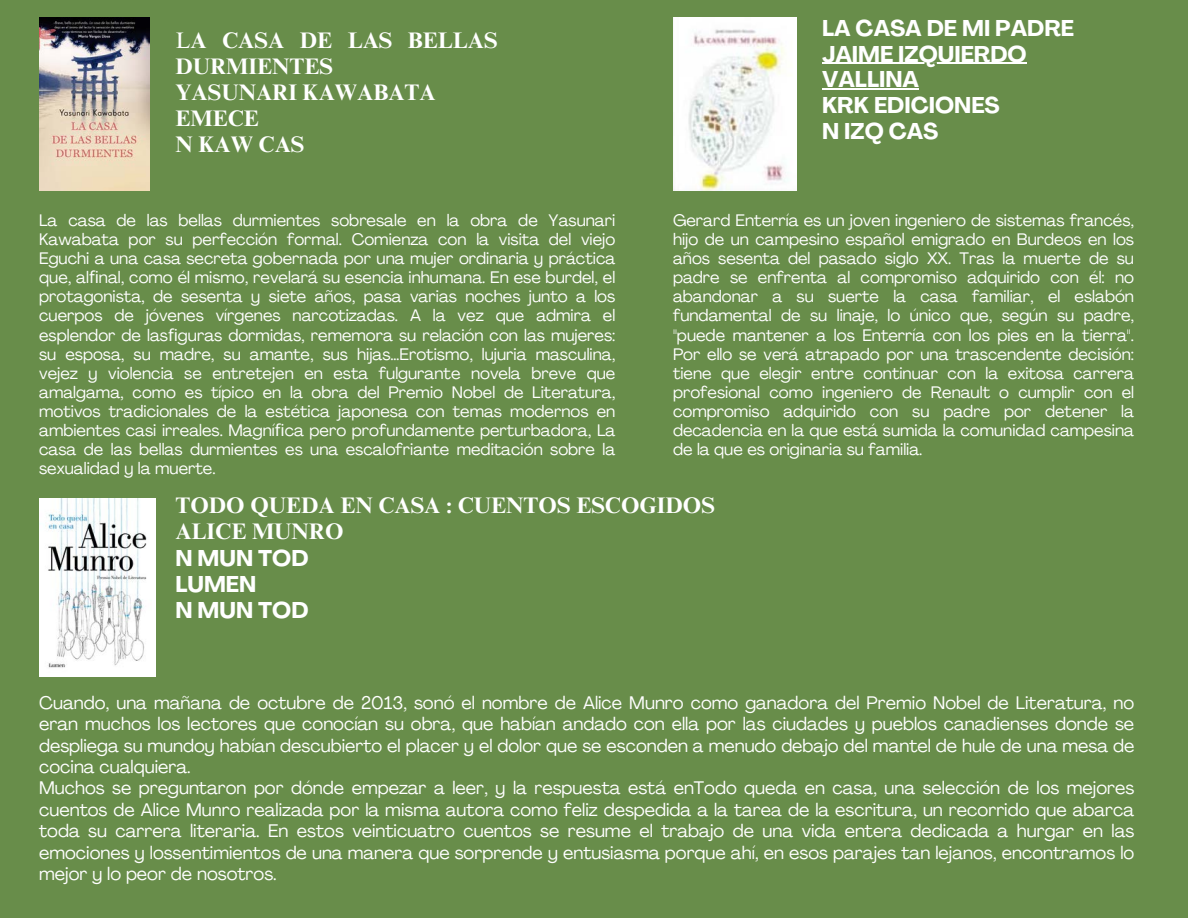
<style>
.page{position:relative;width:1188px;height:918px;background:#688d4a}
.page>*{position:absolute;margin:0;border:0;box-sizing:border-box;transform-origin:0 0}
.t1{font:700 22.5px/25.8px "Times NRMT Pro";color:#fff}
.t2{font:700 22.5px/25.8px "Agrandir";color:#fff}
.t3{font:18px/21.3px "Agrandir";color:#fff;text-align:justify}
.t4{font:16.5px/19.2px "Agrandir";color:#fff;text-align:justify}
.s1{font-weight:400}
.s2{font-family:"Noto Sans"}
.s3{font-family:"Agrandir"}
</style>
<div class="page">
<img style="left:39px;top:18px;width:110px;height:173px">
<img style="left:673px;top:18px;width:124px;height:173px">
<img style="left:39px;top:498px;width:116px;height:178px">
<hr style="left:822px;top:63px;width:205px;height:1px;background:#fff">
<hr style="left:822px;top:89px;width:97px;height:1px;background:#fff">
<p class="t1" style="left:175px;top:30px;width:324px"><span class="s1">L</span>A CASA DE LAS BELLAS<br>DURMIENTES<br>YASUNARI KAWABATA<br>EMECE<br>N KAW CAS</p>
<p class="t4" style="left:39px;top:212px;width:578px">La casa de las bellas durmientes sobresale en la obra de Yasunari Kawabata por su perfección formal. Comienza con la visita del viejo Eguchi a una casa secreta gobernada por una mujer ordinaria y práctica que, al<span class="s2">fi</span>nal, como él mismo, revelará su esencia inhumana. En ese burdel, el protagonista, de sesenta y siete años, pasa varias noches junto a los cuerpos de jóvenes vírgenes narcotizadas. A la vez que admira el esplendor de las<span class="s2">fi</span>guras dormidas, rememora su relación con las mujeres: su esposa, su madre, su amante, sus hijas…Erotismo, lujuria masculina, vejez y violencia se entretejen en esta fulgurante novela breve que amalgama, como es típico en la obra del Premio Nobel de Literatura, motivos tradicionales de la estética japonesa con temas modernos en ambientes casi irreales. Magní<span class="s2">fi</span>ca pero profundamente perturbadora, La casa de las bellas durmientes es una escalofriante meditación sobre la sexualidad y la muerte.</p>
<h1 class="t2" style="left:822px;top:17px;width:254px">LA CASA DE MI PADRE</h1>
<p class="t2" style="left:822px;top:43px;width:206px">JAIME IZQUIERDO<br>VALLINA<br>KRK EDICIONES<br>N IZQ CAS</p>
<h1 class="t4" style="left:673px;top:212px;width:463px">Gerard Enterría es un joven ingeniero de sistemas francés, hijo de un campesino español emigrado en Burdeos en los años sesenta del pasado siglo XX. Tras la muerte de su padre se enfrenta al compromiso adquirido con él: no abandonar a su suerte la casa familiar, el eslabón fundamental de su linaje, lo único que, según su padre, "puede mantener a los Enterría con los pies en la tierra".<br>Por ello se verá atrapado por una trascendente decisión: tiene que elegir entre continuar con la exitosa carrera profesional como ingeniero de Renault o cumplir con el compromiso adquirido con su padre por detener la decadencia en la que está sumida la comunidad campesina de la que es originaria su familia.</h1>
<p class="t1" style="left:175px;top:496px;width:541px">TODO QUEDA EN CASA : CUENTOS ESCOGIDOS<br>ALICE MUNRO<br><span class="s3">N MUN TOD<br>LUMEN<br>N MUN TOD</span></p>
<p class="t3" style="left:39px;top:694px;width:1097px">Cuando, una mañana de octubre de 2013, sonó el nombre de Alice Munro como ganadora del Premio Nobel de Literatura, no eran muchos los lectores que conocían su obra, que habían andado con ella por las ciudades y pueblos canadienses donde se despliega su mundoy habían descubierto el placer y el dolor que se esconden a menudo debajo del mantel de hule de una mesa de cocina cualquiera.</p>
<p class="t3" style="left:39px;top:779px;width:1097px">Muchos se preguntaron por dónde empezar a leer, y la respuesta está enTodo queda en casa, una selección de los mejores cuentos de Alice Munro realizada por la misma autora como feliz despedida a la tarea de la escritura, un recorrido que abarca toda su carrera literaria. En estos veinticuatro cuentos se resume el trabajo de una vida entera dedicada a hurgar en las emociones y lossentimientos de una manera que sorprende y entusiasma porque ahí, en esos parajes tan lejanos, encontramos lo mejor y lo peor de nosotros.</p>
</div>
